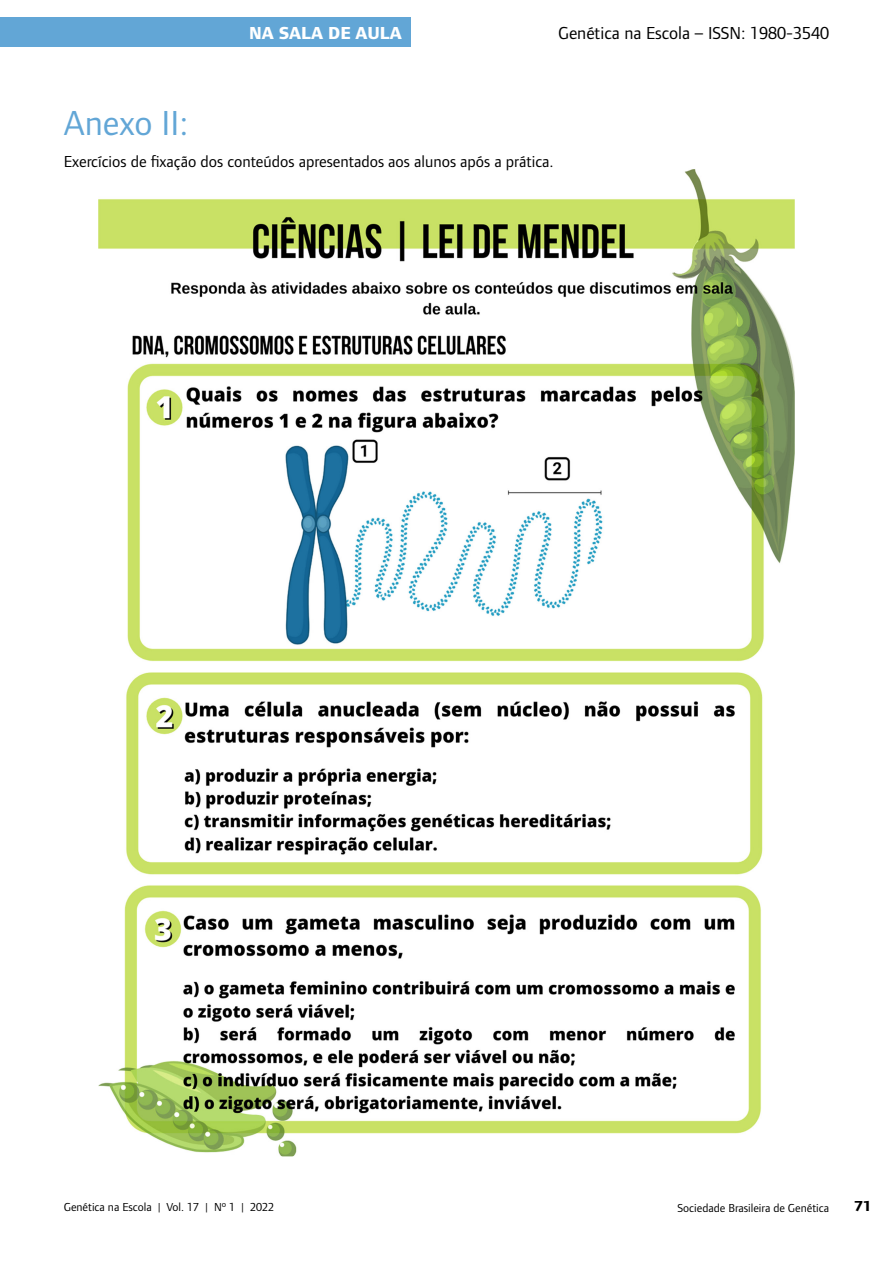
<style>
.page{position:relative;width:893px;height:1263px;background:#fff}
.page>*{position:absolute;margin:0;border:0;box-sizing:border-box;transform-origin:0 0}
.Texto{font:36px "Foundry Form Sans";color:#62a6d6}
.t1{font:18px "Foundry Form Sans";color:#000}
.t2{font:800 18px "Foundry Form Sans";color:#fff}
.Texto-2{font:16.5px "Foundry Form Sans";color:#000}
.t3{font:800 15px "Foundry Form Sans";color:#000}
.t4{font:12px "Foundry Form Sans";color:#000}
</style>
<div class="page">
<img style="left:98px;top:169px;width:697px;height:987px">
<div style="left:0;top:17px;width:411px;height:30px;background:#62a6d6"></div>
<p class="t2" style="left:249px;top:23px;width:154px">NA SALA DE AULA</p>
<p class="t1" style="left:558px;top:23px;width:273px">Genética na Escola – ISSN: 1980-3540</p>
<p class="Texto" style="left:64px;top:102px;width:126px">Anexo II:</p>
<p class="Texto-2" style="left:64px;top:152px;width:491px">Exercícios de fixação dos conteúdos apresentados aos alunos após a prática.</p>
<p class="t4" style="left:64px;top:1200px;width:212px">Genética na Escola | Vol. 17 | Nº 1 | 2022</p>
<p class="t4" style="left:677px;top:1202px;width:153px">Sociedade Brasileira de Genética</p>
<p class="t3" style="left:855px;top:1198px;width:19px">71</p>
</div>
